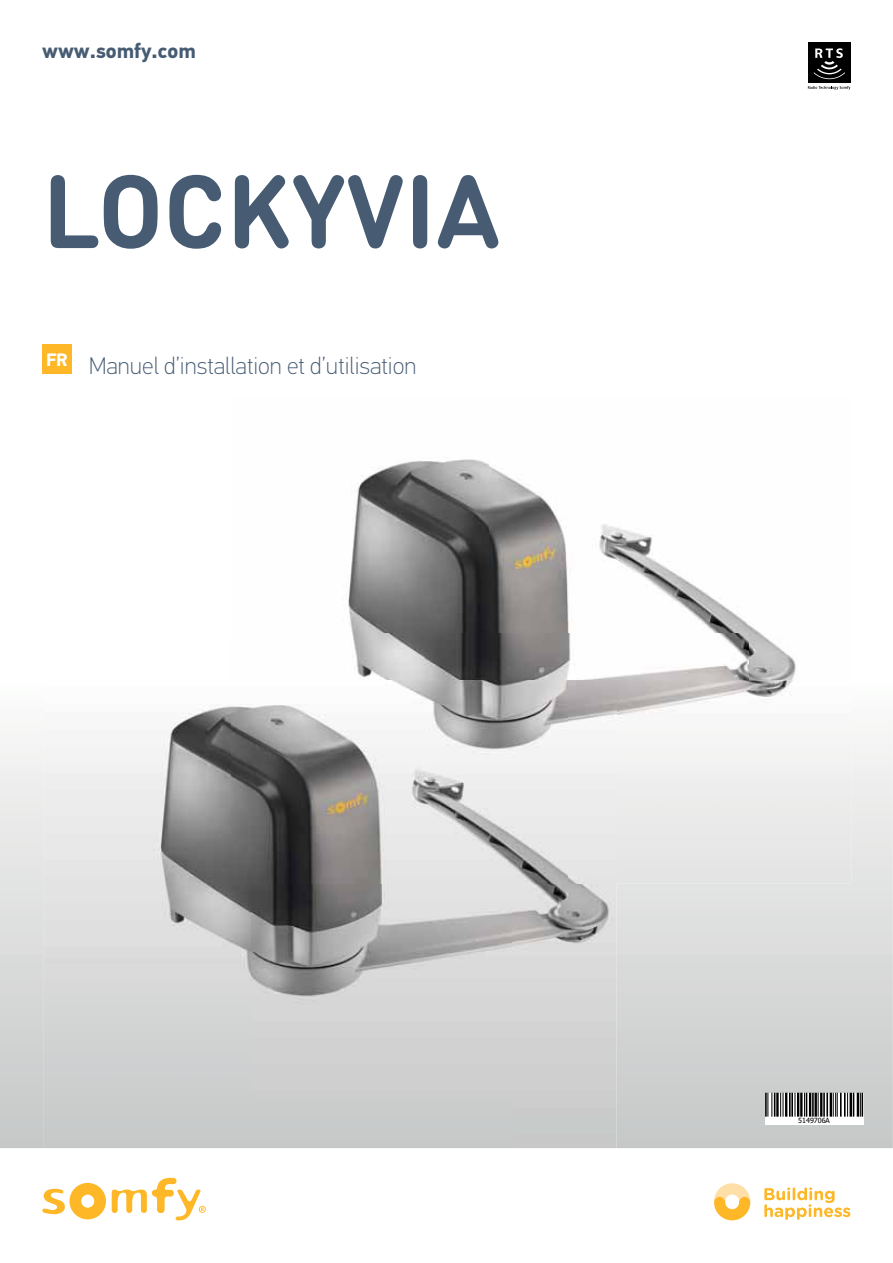
<style>
.page{position:relative;width:893px;height:1263px;background:#fff}
.page>*{position:absolute;margin:0;border:0;box-sizing:border-box;transform-origin:0 0}
.t1{font:700 102px "DIN Round Pro";color:#475c73}
.t2{font:100 24px "PF Din Text Pro";color:#475c73}
.t3{font:700 21px "PF Din Text Pro";color:#475c73}
.t4{font:7.2px "Tahoma";color:#000}
</style>
<div class="page">
<svg style="left:1px;top:741px;width:892px;height:407px;background:#d7d8d8"></svg>
<svg style="left:42px;top:1183px;width:64px;height:36px"></svg>
<svg style="left:112px;top:1178px;width:94px;height:43px"></svg>
<svg style="left:714px;top:1183px;width:36px;height:37px"></svg>
<svg style="left:764px;top:1187px;width:86px;height:33px"></svg>
<div style="left:42px;top:344px;width:30px;height:30px;background:#fdb727"></div>
<div style="left:808px;top:43px;width:42px;height:40px;background:#000"></div>
<svg style="left:813px;top:48px;width:32px;height:31px"></svg>
<svg style="left:808px;top:86px;width:42px;height:4px"></svg>
<img style="left:348px;top:459px;width:448px;height:263px">
<img style="left:616px;top:741px;width:235px;height:142px">
<svg style="left:765px;top:1093px;width:98px;height:31px"></svg>
<hr style="left:765px;top:1093px;width:2px;height:24px;background:#000">
<svg style="left:767px;top:1093px;width:28px;height:24px"></svg>
<hr style="left:800px;top:1093px;width:2px;height:24px;background:#000">
<hr style="left:797px;top:1093px;width:2px;height:24px;background:#000">
<svg style="left:804px;top:1093px;width:3px;height:24px"></svg>
<hr style="left:809px;top:1093px;width:2px;height:24px;background:#000">
<hr style="left:812px;top:1093px;width:2px;height:24px;background:#000">
<hr style="left:814px;top:1093px;width:3px;height:24px;background:#000">
<svg style="left:818px;top:1093px;width:1px;height:24px"></svg>
<hr style="left:820px;top:1093px;width:2px;height:24px;background:#000">
<hr style="left:826px;top:1093px;width:2px;height:24px;background:#000">
<hr style="left:823px;top:1093px;width:2px;height:24px;background:#000">
<hr style="left:830px;top:1093px;width:2px;height:24px;background:#000">
<svg style="left:833px;top:1093px;width:21px;height:24px"></svg>
<hr style="left:857px;top:1093px;width:2px;height:24px;background:#000">
<svg style="left:860px;top:1093px;width:1px;height:24px"></svg>
<hr style="left:861px;top:1093px;width:2px;height:24px;background:#000">
<img style="left:43px;top:705px;width:208px;height:443px">
<img style="left:251px;top:883px;width:365px;height:265px">
<img style="left:231px;top:680px;width:385px;height:203px">
<p class="t3" style="left:42px;top:43px;width:155px">www.somfy.com</p>
<h1 class="t1" style="left:42px;top:153px;width:460px">LOCKYVIA</h1>
<p class="t2" style="left:46px;top:352px;width:372px"><sup>FR</sup> Manuel d’installation et d’utilisation</p>
<p class="t4" style="left:798px;top:1116px;width:33px">5149706A</p>
</div>
